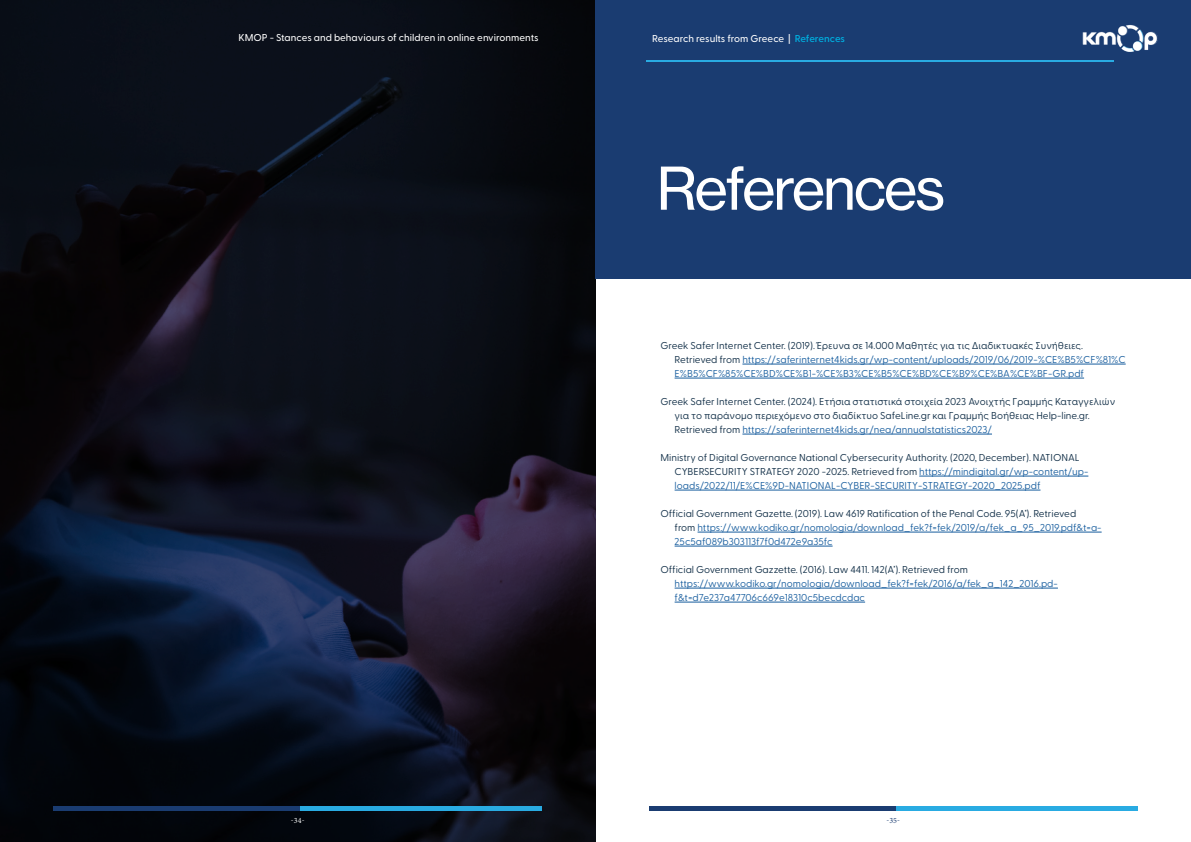
<style>
.page{position:relative;width:1191px;height:842px;background:#fff}
.page>*{position:absolute;margin:0;border:0;box-sizing:border-box;transform-origin:0 0}
.t1{font:58px "N Haas Grotesk TX Pro 55 Rg";letter-spacing:-.04em;color:#fff}
.t2{font:10px/14px "Greycliff CF";color:#175d9e}
.t3{font:10px/14px "Greycliff CF";color:#0e2c45}
.t4{font:500 10px "Greycliff CF";color:#fff}
.t5{font:8px "Minion Pro";color:#fff}
.t6{font:8px "Minion Pro";color:#1a3c71}
.s1{font-weight:600;color:#00acdd}
.s2{color:#0e2c45}
.s3{color:#175d9e}
</style>
<div class="page">
<svg style="left:0;top:0;width:595px;height:842px;fill:#0a0e18"></svg>
<hr style="left:742px;top:364px;width:383px;height:1px;background:#175d9e">
<hr style="left:674px;top:378px;width:410px;height:1px;background:#175d9e">
<hr style="left:742px;top:434px;width:250px;height:1px;background:#175d9e">
<hr style="left:919px;top:476px;width:169px;height:1px;background:#175d9e">
<hr style="left:674px;top:490px;width:366px;height:1px;background:#175d9e">
<hr style="left:697px;top:532px;width:404px;height:1px;background:#175d9e">
<hr style="left:674px;top:546px;width:158px;height:1px;background:#175d9e">
<hr style="left:674px;top:588px;width:384px;height:1px;background:#175d9e">
<hr style="left:674px;top:602px;width:191px;height:1px;background:#175d9e">
<div style="left:595px;top:0;width:596px;height:278px;background:#1a3c71"></div>
<hr style="left:646px;top:60px;width:467px;height:2px;background:#29abe2">
<hr style="left:649px;top:806px;width:247px;height:4px;background:#1a3c71">
<hr style="left:896px;top:806px;width:241px;height:4px;background:#29abe2">
<hr style="left:53px;top:806px;width:248px;height:4px;background:#1a3c71">
<hr style="left:301px;top:806px;width:241px;height:4px;background:#29abe2">
<img style="left:1082px;top:25px;width:76px;height:27px">
<p class="t4" style="left:238px;top:30px;width:302px">KMOP - Stances and behaviours of children in online environments</p>
<p class="t4" style="left:652px;top:31px;width:194px">Research results from Greece | <span class="s1">References</span></p>
<h1 class="t1" style="left:656px;top:153px;width:290px">References</h1>
<p class="t2" style="left:674px;top:338px;width:452px;text-indent:-14px"><span class="s2">Greek Safer Internet Center. (2019). Έρευνα σε 14.000 Μαθητές για τις Διαδικτυακές Συνήθειες.<br>Retrieved from</span> https://saferinternet4kids.gr/wp-content/uploads/2019/06/2019-%CE%B5%CF%81%C<br>E%B5%CF%85%CE%BD%CE%B1-%CE%B3%CE%B5%CE%BD%CE%B9%CE%BA%CE%BF-GR.pdf</p>
<p class="t3" style="left:674px;top:394px;width:442px;text-indent:-14px">Greek Safer Internet Center. (2024). Ετήσια στατιστικά στοιχεία 2023 Ανοιχτής Γραμμής Καταγγελιών για το παράνομο περιεχόμενο στο διαδίκτυο SafeLine.gr και Γραμμής Βοήθειας Help-line.gr.<br>Retrieved from <span class="s3">https://saferinternet4kids.gr/nea/annualstatistics2023/</span></p>
<p class="t3" style="left:674px;top:450px;width:415px;text-indent:-14px">Ministry of Digital Governance National Cybersecurity Authority. (2020, December). NATIONAL<br>CYBERSECURITY STRATEGY 2020 -2025. Retrieved from <span class="s3">https://mindigital.gr/wp-content/up&shy;loads/2022/11/E%CE%9D-NATIONAL-CYBER-SECURITY-STRATEGY-2020_2025.pdf</span></p>
<p class="t2" style="left:674px;top:506px;width:428px;text-indent:-14px"><span class="s2">Official Government Gazette. (2019). Law 4619 Ratification of the Penal Code. 95(A’). Retrieved<br>from</span> https://www.kodiko.gr/nomologia/download_fek?f=fek/2019/a/fek_a_95_2019.pdf&amp;t=a-<br>25c5af089b303113f7f0d472e9a35fc</p>
<p class="t3" style="left:660px;top:562px;width:309px">Official Government Gazzette. (2016). Law 4411. 142(A’). Retrieved from</p>
<p class="t2" style="left:674px;top:576px;width:385px">https://www.kodiko.gr/nomologia/download_fek?f=fek/2016/a/fek_a_142_2016.pd&shy;f&amp;t=d7e237a47706c669e18310c5becdcdac</p>
<p class="t5" style="left:291px;top:815px;width:15px">-34-</p>
<p class="t6" style="left:886px;top:815px;width:15px">-35-</p>
</div>
